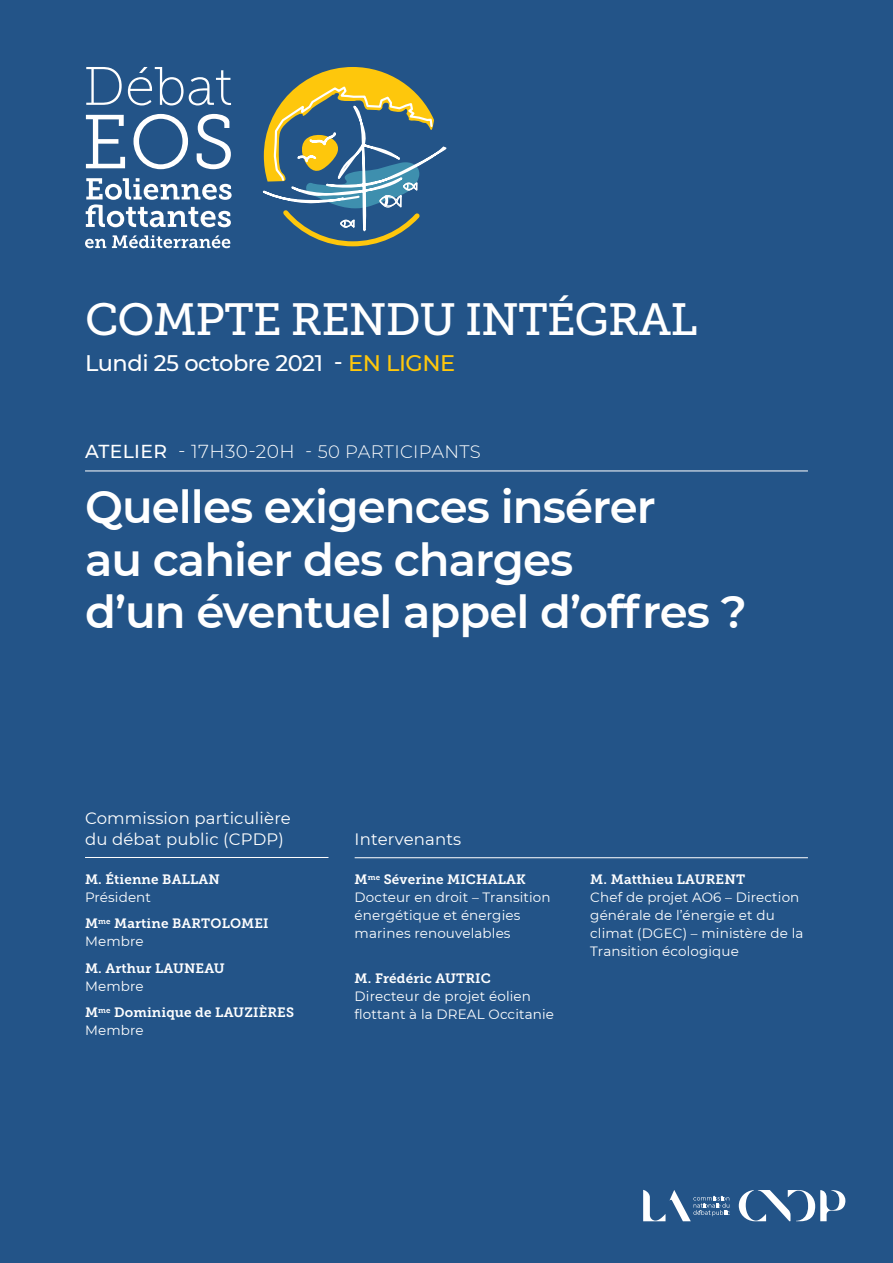
<style>
.page{position:relative;width:893px;height:1263px;background:#235488}
.page>*{position:absolute;margin:0;border:0;box-sizing:border-box;transform-origin:0 0}
.t1{font:600 45px/52.5px "Montserrat";letter-spacing:-.02em;color:#fff}
.t2{font:45px "Museo Slab 500";letter-spacing:-.02em;color:#fff}
.t3{font:500 22.5px "Montserrat";letter-spacing:-.02em;color:#fff}
.t4{font:300 18px "Montserrat";letter-spacing:.02em;color:#fff}
.groupe{font:16.5px/21px "Montserrat";letter-spacing:.01em;color:#fff}
.fonction{font:13.5px/18px "Montserrat";letter-spacing:.01em;color:#fff}
.prénom_nom{font:13.5px "Museo Slab 700";letter-spacing:.01em;color:#fff}
.s1{color:#fec70c}
.s2{font-weight:500;font-size:18.75px}
.s3{font-size:18.75px}
</style>
<div class="page">
<svg style="left:739px;top:1190px;width:107px;height:31px"></svg>
<svg style="left:643px;top:1190px;width:87px;height:31px"></svg>
<svg style="left:262px;top:67px;width:185px;height:180px"></svg>
<svg style="left:86px;top:178px;width:146px;height:49px"></svg>
<svg style="left:85px;top:239px;width:21px;height:9px"></svg>
<svg style="left:112px;top:235px;width:118px;height:13px"></svg>
<svg style="left:86px;top:67px;width:36px;height:38px"></svg>
<svg style="left:128px;top:67px;width:103px;height:38px"></svg>
<svg style="left:86px;top:115px;width:39px;height:53px"></svg>
<svg style="left:134px;top:114px;width:54px;height:55px"></svg>
<svg style="left:197px;top:114px;width:34px;height:55px"></svg>
<hr style="left:85px;top:471px;width:723px;height:1px;background:#fff">
<hr style="left:85px;top:857px;width:243px;height:1px;background:#fff">
<hr style="left:355px;top:857px;width:453px;height:1px;background:#fff">
<p class="t2" style="left:85px;top:295px;width:614px">COMPTE RENDU INTÉGRAL</p>
<p class="t3" style="left:85px;top:348px;width:372px">Lundi 25 octobre 2021 - <span class="s1">EN LIGNE</span></p>
<p class="t4" style="left:85px;top:439px;width:397px"><span class="s2">ATELIER</span> <span class="s3">- 17H30-20H</span> - 50 PARTICIPANTS</p>
<p class="t1" style="left:85px;top:479px;width:663px">Quelles exigences insérer<br>au cahier des charges<br>d’un éventuel appel d’offres ?</p>
<p class="groupe" style="left:85px;top:806px;width:207px">Commission particulière du débat public (CPDP)</p>
<p class="prénom_nom" style="left:85px;top:871px;width:136px">M. Étienne BALLAN</p>
<p class="fonction" style="left:85px;top:887px;width:68px">Président</p>
<p class="prénom_nom" style="left:85px;top:916px;width:185px">M<sup>me</sup> Martine BARTOLOMEI</p>
<p class="fonction" style="left:85px;top:932px;width:60px">Membre</p>
<p class="prénom_nom" style="left:85px;top:960px;width:141px">M. Arthur LAUNEAU</p>
<p class="fonction" style="left:85px;top:976px;width:60px">Membre</p>
<p class="prénom_nom" style="left:85px;top:1005px;width:211px">M<sup>me</sup> Dominique de LAUZIÈRES</p>
<p class="fonction" style="left:85px;top:1021px;width:60px">Membre</p>
<p class="groupe" style="left:355px;top:828px;width:108px">Intervenants</p>
<p class="prénom_nom" style="left:355px;top:872px;width:173px">M<sup>me</sup> Séverine MICHALAK</p>
<p class="fonction" style="left:355px;top:888px;width:198px">Docteur en droit – Transition énergétique et énergies marines renouvelables</p>
<p class="prénom_nom" style="left:355px;top:970px;width:138px">M. Frédéric AUTRIC</p>
<p class="fonction" style="left:355px;top:986px;width:201px">Directeur de projet éolien flottant à la DREAL Occitanie</p>
<p class="prénom_nom" style="left:590px;top:872px;width:156px">M. Matthieu LAURENT</p>
<p class="fonction" style="left:590px;top:888px;width:215px">Chef de projet AO6 – Direction générale de l’énergie et du climat (DGEC) – ministère de la<br>Transition écologique</p>
</div>
